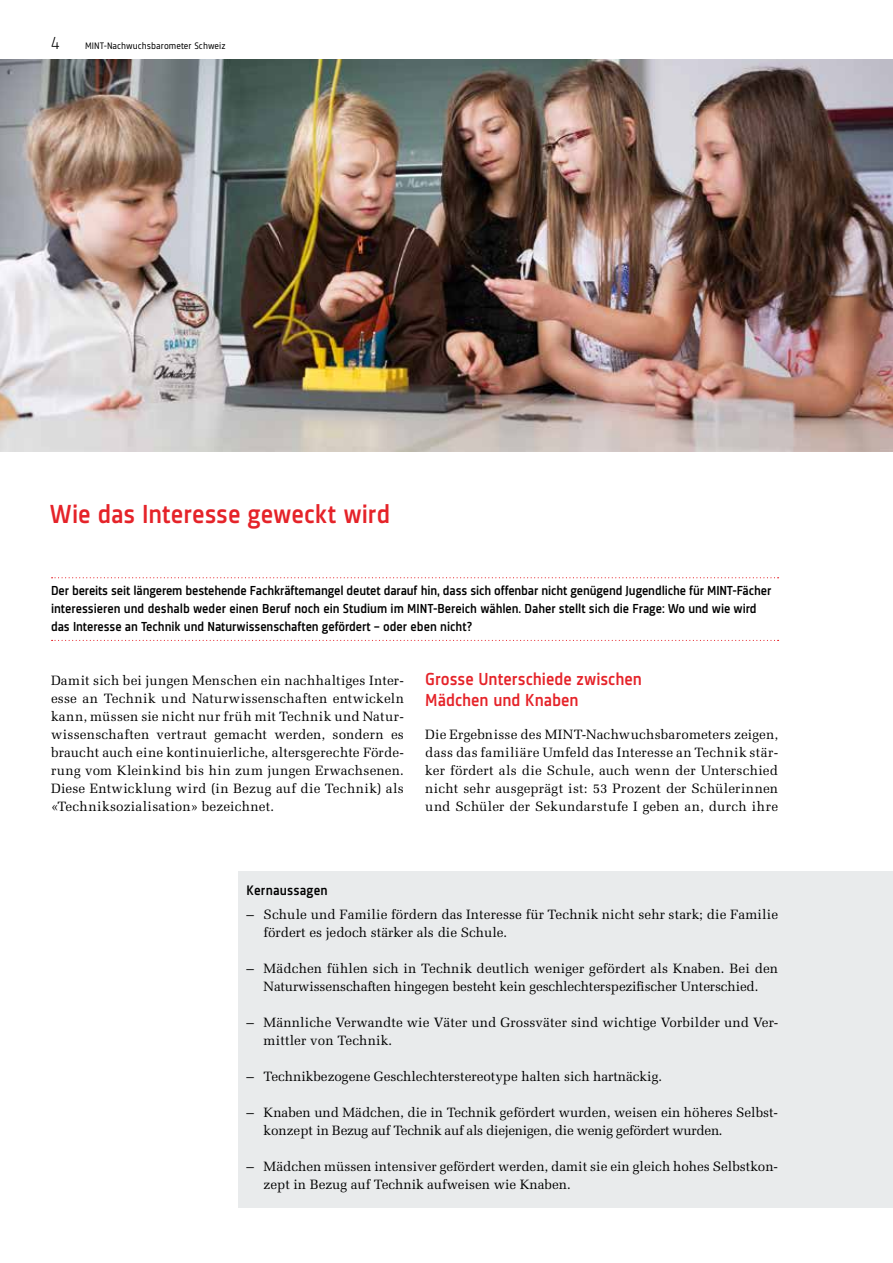
<style>
.page{position:relative;width:893px;height:1263px;background:#fff}
.page>*{position:absolute;margin:0;border:0;box-sizing:border-box;transform-origin:0 0}
.t1{font:500 27px "Sinews Sans Pro";color:#e52329}
.t2{font:500 18px/21px "Sinews Sans Pro";color:#e52329}
.t3{font:300 18px "Sinews Sans Pro";color:#000}
.t4{font:500 14.25px "Sinews Sans Pro";letter-spacing:.01em;color:#000}
.t5{font:13.5px/18px "Melior";color:#000}
.t6{font:500 13.5px/18px "Sinews Sans Pro";letter-spacing:-.005em;color:#000}
.t7{font:9.75px "Sinews Sans Pro";letter-spacing:.005em;color:#000}
</style>
<div class="page">
<img style="left:0;top:60px;width:893px;height:391px">
<svg style="left:52px;top:577px;width:727px;height:1px"></svg>
<svg style="left:52px;top:640px;width:727px;height:1px"></svg>
<div style="left:238px;top:871px;width:655px;height:336px;background:#e9ebec"></div>
<h2 class="t3" style="left:51px;top:33px;width:10px">4</h2>
<p class="t7" style="left:85px;top:40px;width:142px">MINT-Nachwuchsbarometer Schweiz</p>
<h1 class="t1" style="left:49px;top:499px;width:342px">Wie das Interesse geweckt wird</h1>
<p class="t6" style="left:51px;top:582px;width:722px">Der bereits seit längerem bestehende Fachkräftemangel deutet darauf hin, dass sich offenbar nicht genügend Jugendliche für MINT-Fächer interessieren und deshalb weder einen Beruf noch ein Studium im MINT-Bereich wählen. Daher stellt sich die Frage: Wo und wie wird das Interesse an Technik und Naturwissenschaften gefördert – oder eben nicht?</p>
<p class="t5" style="left:51px;top:672px;width:354px;text-align:justify">Damit sich bei jungen Menschen ein nachhaltiges Inter&shy;esse an Technik und Naturwissenschaften entwickeln kann, müssen sie nicht nur früh mit Technik und Natur&shy;wissenschaften vertraut gemacht werden, sondern es braucht auch eine kontinuierliche, altersgerechte Förde&shy;rung vom Kleinkind bis hin zum jungen Erwachsenen.<br>Diese Entwicklung wird (in Bezug auf die Technik) als «Techniksozialisation» bezeichnet.</p>
<h2 class="t2" style="left:425px;top:669px;width:218px">Grosse Unterschiede zwischen<br>Mädchen und Knaben</h2>
<p class="t5" style="left:425px;top:726px;width:354px;text-align:justify">Die Ergebnisse des MINT-Nachwuchsbarometers zeigen, dass das familiäre Umfeld das Interesse an Technik stär&shy;ker fördert als die Schule, auch wenn der Unterschied nicht sehr ausgeprägt ist: 53 Prozent der Schülerinnen und Schüler der Sekundarstufe I geben an, durch ihre</p>
<p class="t4" style="left:247px;top:883px;width:83px">Kernaussagen</p>
<p class="t5" style="left:264px;top:906px;width:516px;text-indent:-17px">– Schule und Familie fördern das Interesse für Technik nicht sehr stark; die Familie fördert es jedoch stärker als die Schule.</p>
<p class="t5" style="left:247px;top:960px;width:533px;text-align:center">– Mädchen fühlen sich in Technik deutlich weniger gefördert als Knaben. Bei den<br>Naturwissenschaften hingegen besteht kein geschlechterspezifischer Unterschied.</p>
<p class="t5" style="left:264px;top:1014px;width:516px;text-indent:-17px">– Männliche Verwandte wie Väter und Grossväter sind wichtige Vorbilder und Ver&shy;mittler von Technik.</p>
<p class="t5" style="left:247px;top:1068px;width:417px">– Technikbezogene Geschlechterstereotype halten sich hartnäckig.</p>
<p class="t5" style="left:264px;top:1104px;width:516px;text-indent:-17px">– Knaben und Mädchen, die in Technik gefördert wurden, weisen ein höheres Selbst&shy;konzept in Bezug auf Technik auf als diejenigen, die wenig gefördert wurden.</p>
<p class="t5" style="left:264px;top:1158px;width:516px;text-indent:-17px">– Mädchen müssen intensiver gefördert werden, damit sie ein gleich hohes Selbstkon&shy;zept in Bezug auf Technik aufweisen wie Knaben.</p>
</div>
